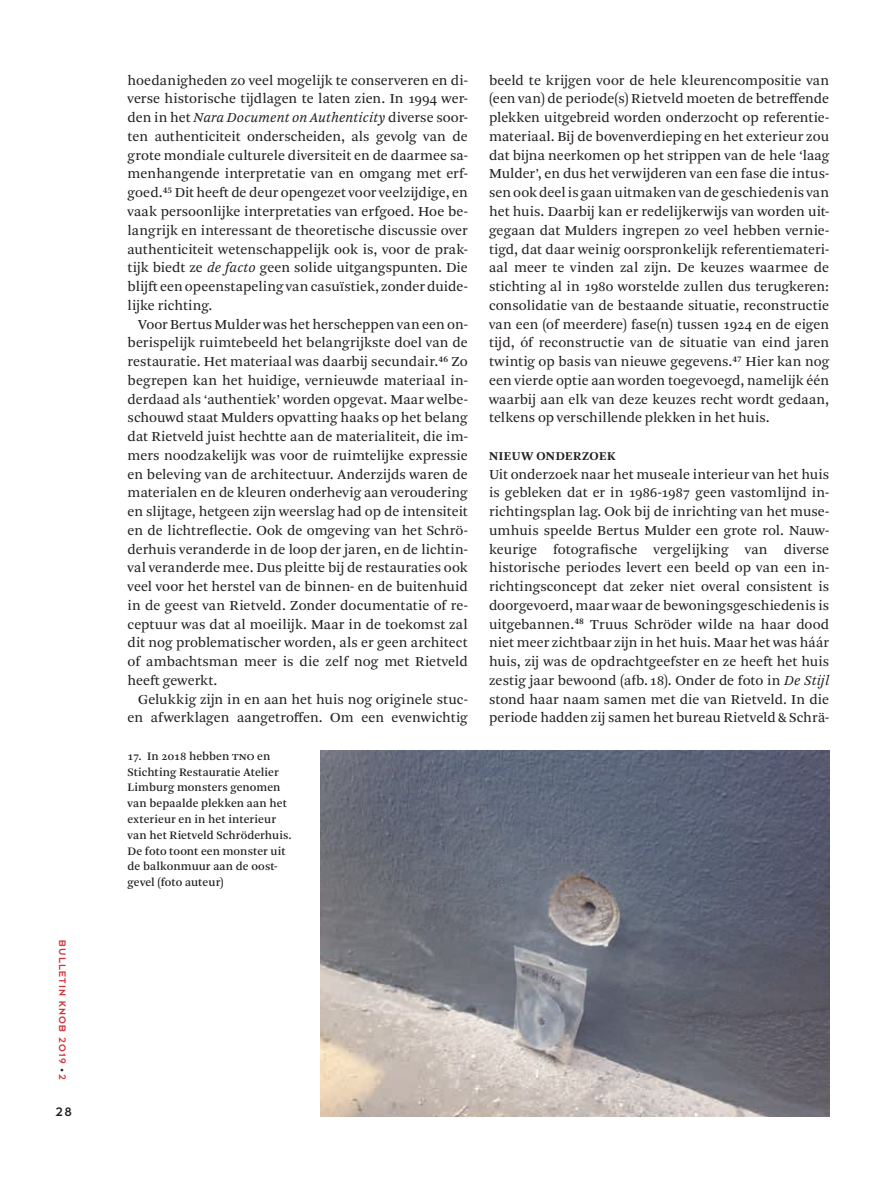
<style>
.page{position:relative;width:893px;height:1191px;background:#fff}
.page>*{position:absolute;margin:0;border:0;box-sizing:border-box;transform-origin:0 0}
.t1{font:14.4px/18.8px "Arnhem Pro Blond";color:#231f20;text-align:justify}
.t2{font:13.5px "Dessau Pro";color:#231f20}
.t3{font:700 12.6px "Arnhem Pro";letter-spacing:.035em;color:#231f20}
.t4{font:12px/15.8px "Arnhem Pro";letter-spacing:.005em;color:#231f20}
.t5{font:10.5px "Dessau Pro";letter-spacing:.11em;color:#d23139}
.s1{font-size:8.25px;color:#231f20}
.s2{font-style:italic}
</style>
<div class="page">
<img style="left:320px;top:750px;width:509px;height:366px">
<p class="t5" style="left:68px;top:940px;width:141px;rotate:90deg">BULLETIN KNOB 2019 <span class="s1">•</span> 2</p>
<p class="t2" style="left:56px;top:1105px;width:18px">28</p>
<p class="t1" style="left:128px;top:71px;width:342px">hoedanigheden zo veel mogelijk te conserveren en di&shy;verse historische tijdlagen te laten zien. In 1994 wer&shy;den in het <span class="s2">Nara Document on Authenticity</span> diverse soor&shy;ten authenticiteit onderscheiden, als gevolg van de grote mondiale culturele diversiteit en de daarmee sa&shy;menhangende interpretatie van en omgang met erf&shy;goed.<sup>45</sup> Dit heeft de deur opengezet voor veelzijdige, en vaak persoonlijke interpretaties van erfgoed. Hoe be&shy;langrijk en interessant de theoretische discussie over authenticiteit wetenschappelijk ook is, voor de prak&shy;tijk biedt ze <span class="s2">de facto</span> geen solide uitgangspunten. Die blijft een opeenstapeling van casuïstiek, zonder duide&shy;lijke richting.</p>
<p class="t1" style="left:128px;top:315px;width:342px;text-indent:11px">Voor Bertus Mulder was het herscheppen van een on&shy;berispelijk ruimtebeeld het belangrijkste doel van de restauratie. Het materiaal was daarbij secundair.<sup>46</sup> Zo begrepen kan het huidige, vernieuwde materiaal in&shy;derdaad als ‘authentiek’ worden opgevat. Maar welbe&shy;schouwd staat Mulders opvatting haaks op het belang dat Rietveld juist hechtte aan de materialiteit, die im&shy;mers noodzakelijk was voor de ruimtelijke expressie en beleving van de architectuur. Anderzijds waren de materialen en de kleuren onderhevig aan veroudering en slijtage, hetgeen zijn weerslag had op de intensiteit en de lichtreflectie. Ook de omgeving van het Schrö&shy;derhuis veranderde in de loop der jaren, en de lichtin&shy;val veranderde mee. Dus pleitte bij de restauraties ook veel voor het herstel van de binnen- en de buitenhuid in de geest van Rietveld. Zonder documentatie of re&shy;ceptuur was dat al moeilijk. Maar in de toekomst zal dit nog problematischer worden, als er geen architect of ambachtsman meer is die zelf nog met Rietveld heeft gewerkt.</p>
<p class="t1" style="left:128px;top:690px;width:342px;text-align:right">Gelukkig zijn in en aan het huis nog originele stuc&shy;en afwerklagen aangetroffen. Om een evenwichtig</p>
<p class="t4" style="left:128px;top:748px;width:166px">17. In 2018 hebben TNO en<br>Stichting Restauratie Atelier<br>Limburg monsters genomen van bepaalde plekken aan het exterieur en in het interieur van het Rietveld Schröderhuis.<br>De foto toont een monster uit de balkonmuur aan de oost&shy;gevel (foto auteur)</p>
<p class="t1" style="left:489px;top:71px;width:342px">beeld te krijgen voor de hele kleurencompositie van (een van) de periode(s) Rietveld moeten de betreffende plekken uitgebreid worden onderzocht op referentie&shy;materiaal. Bij de bovenverdieping en het exterieur zou dat bijna neerkomen op het strippen van de hele ‘laag Mulder’, en dus het verwijderen van een fase die intus&shy;sen ook deel is gaan uitmaken van de geschiedenis van het huis. Daarbij kan er redelijkerwijs van worden uit&shy;gegaan dat Mulders ingrepen zo veel hebben vernie&shy;tigd, dat daar weinig oorspronkelijk referentiemateri&shy;aal meer te vinden zal zijn. De keuzes waarmee de stichting al in 1980 worstelde zullen dus terugkeren: consolidatie van de bestaande situatie, reconstructie van een (of meerdere) fase(n) tussen 1924 en de eigen tijd, óf reconstructie van de situatie van eind jaren twintig op basis van nieuwe gegevens.<sup>47</sup> Hier kan nog een vierde optie aan worden toegevoegd, namelijk één waarbij aan elk van deze keuzes recht wordt gedaan, telkens op verschillende plekken in het huis.</p>
<p class="t3" style="left:489px;top:448px;width:128px">NIEUW ONDERZOEK</p>
<p class="t1" style="left:489px;top:465px;width:342px">Uit onderzoek naar het museale interieur van het huis is gebleken dat er in 1986-1987 geen vastomlijnd in&shy;richtingsplan lag. Ook bij de inrichting van het muse&shy;umhuis speelde Bertus Mulder een grote rol. Nauw&shy;keurige fotografische vergelijking van diverse historische periodes levert een beeld op van een in&shy;richtingsconcept dat zeker niet overal consistent is doorgevoerd, maar waar de bewoningsgeschiedenis is uitgebannen.<sup>48</sup> Truus Schröder wilde na haar dood niet meer zichtbaar zijn in het huis. Maar het was háár huis, zij was de opdrachtgeefster en ze heeft het huis zestig jaar bewoond (afb.18). Onder de foto in <span class="s2">De Stijl </span>stond haar naam samen met die van Rietveld. In die periode hadden zij samen het bureau Rietveld &amp; Schrä-</p>
</div>
